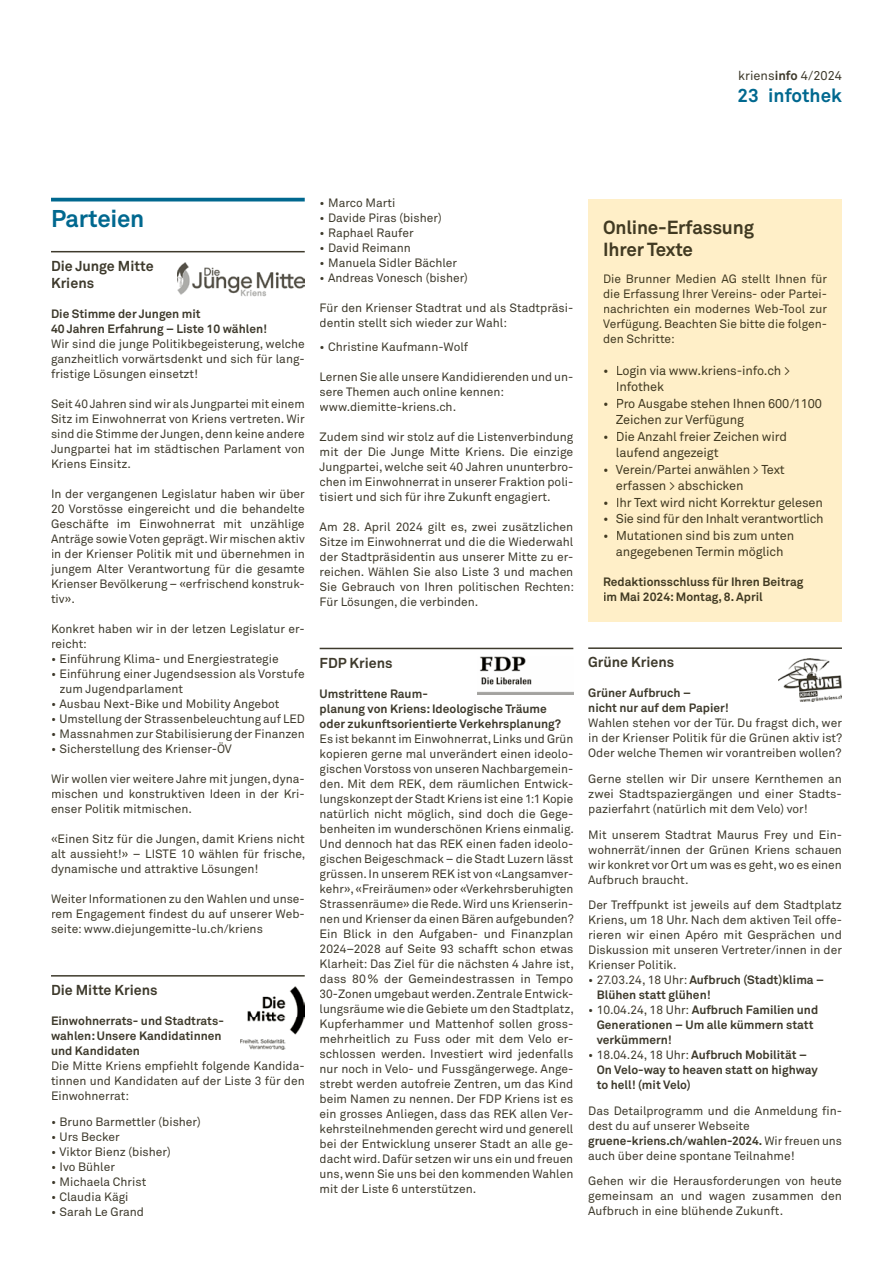
<style>
.page{position:relative;width:893px;height:1263px;background:#fff}
.page>*{position:absolute;margin:0;border:0;box-sizing:border-box;transform-origin:0 0}
.t1{font:700 24px "Akkurat Pro";letter-spacing:-.01em;color:#00688f}
.t2{font:700 18.75px/21.8px "Akkurat Pro";letter-spacing:-.01em;color:#413a22}
.t3{font:700 18.75px "Akkurat Pro";color:#00688f}
.t4{font:700 14.25px/17.2px "Akkurat Pro";color:#3e3a2c}
.t5{font:12.75px/16.5px "Akkurat Pro";letter-spacing:-.01em;color:#413a22}
.t6{font:12.75px "Akkurat Pro";color:#3e3a2c}
.t7{font:12px/15px "Akkurat Pro";color:#3e3a2c;text-align:justify}
.t8{font:700 12px/15px "Akkurat Pro";color:#3e3a2c}
.t9{font:12px/15px "Akkurat Pro";color:#413a22;text-align:justify}
.t10{font:700 12px/15px "Akkurat Pro";color:#413a22}
.s1{font-weight:700}
.s2{font-weight:400}
</style>
<div class="page">
<hr style="left:588px;top:647px;width:254px;height:2px;background:#3e3a2c">
<img style="left:778px;top:659px;width:64px;height:42px">
<hr style="left:51px;top:198px;width:254px;height:3px;background:#00688f">
<hr style="left:51px;top:251px;width:254px;height:1px;background:#3e3a2c">
<hr style="left:51px;top:975px;width:254px;height:1px;background:#3e3a2c">
<img style="left:177px;top:262px;width:128px;height:35px">
<img style="left:241px;top:986px;width:64px;height:64px">
<hr style="left:320px;top:648px;width:253px;height:1px;background:#3e3a2c">
<img style="left:478px;top:657px;width:95px;height:37px">
<div style="left:588px;top:199px;width:254px;height:423px;background:#ffefc8"></div>
<p class="t6" style="left:738px;top:68px;width:105px">kriens<span class="s1">info</span> 4/2024</p>
<h2 class="t3" style="left:737px;top:84px;width:106px">23 infothek</h2>
<h1 class="t1" style="left:51px;top:204px;width:95px">Parteien</h1>
<p class="t4" style="left:51px;top:257px;width:104px">Die Junge Mitte<br>Kriens</p>
<p class="t8" style="left:51px;top:306px;width:218px">Die Stimme der Jungen mit<br>40 Jahren Erfahrung – Liste 10 wählen!</p>
<p class="t7" style="left:51px;top:337px;width:255px">Wir sind die junge Politikbegeisterung, welche ganzheitlich vorwärtsdenkt und sich für lang&shy;fristige Lösungen einsetzt!</p>
<p class="t7" style="left:51px;top:397px;width:255px">Seit 40 Jahren sind wir als Jungpartei mit einem Sitz im Einwohnerrat von Kriens vertreten. Wir sind die Stimme der Jungen, denn keine andere Jungpartei hat im städtischen Parlament von Kriens Einsitz.</p>
<p class="t7" style="left:51px;top:487px;width:255px">In der vergangenen Legislatur haben wir über 20 Vorstösse eingereicht und die behandelte Geschäfte im Einwohnerrat mit unzählige Anträge sowie Voten geprägt. Wir mischen aktiv in der Krienser Politik mit und übernehmen in jungem Alter Verantwortung für die gesamte Krienser Bevölkerung – «erfrischend konstruk&shy;tiv».</p>
<p class="t7" style="left:51px;top:622px;width:255px">Konkret haben wir in der letzen Legislatur er&shy;reicht:</p>
<p class="t7" style="left:51px;top:652px;width:229px">• Einführung Klima- und Energiestrategie</p>
<p class="t7" style="left:60px;top:667px;width:247px;text-indent:-9px">• Einführung einer Jugendsession als Vorstufe zum Jugendparlament</p>
<p class="t7" style="left:51px;top:697px;width:230px">• Ausbau Next-Bike und Mobility Angebot</p>
<p class="t7" style="left:51px;top:712px;width:255px">• Umstellung der Strassenbeleuchtung auf LED</p>
<p class="t7" style="left:51px;top:727px;width:255px">• Massnahmen zur Stabilisierung der Finanzen</p>
<p class="t7" style="left:51px;top:742px;width:182px">• Sicherstellung des Krienser-ÖV</p>
<p class="t7" style="left:51px;top:772px;width:255px">Wir wollen vier weitere Jahre mit jungen, dyna&shy;mischen und konstruktiven Ideen in der Kri&shy;enser Politik mitmischen.</p>
<p class="t7" style="left:51px;top:832px;width:256px">«Einen Sitz für die Jungen, damit Kriens nicht alt aussieht!» – LISTE 10 wählen für frische, dynamische und attraktive Lösungen!</p>
<p class="t7" style="left:51px;top:892px;width:255px">Weiter Informationen zu den Wahlen und unse&shy;rem Engagement findest du auf unserer Web&shy;seite: www.diejungemitte-lu.ch/kriens</p>
<p class="t4" style="left:51px;top:981px;width:108px">Die Mitte Kriens</p>
<p class="t8" style="left:51px;top:1013px;width:174px">Einwohnerrats- und Stadtrats&shy;wahlen: Unsere Kandidatinnen und Kandidaten</p>
<p class="t7" style="left:51px;top:1058px;width:255px">Die Mitte Kriens empfiehlt folgende Kandida&shy;tinnen und Kandidaten auf der Liste 3 für den Einwohnerrat:</p>
<p class="t7" style="left:51px;top:1114px;width:151px">• Bruno Barmettler (bisher)</p>
<p class="t7" style="left:51px;top:1129px;width:70px">• Urs Becker</p>
<p class="t7" style="left:51px;top:1144px;width:121px">• Viktor Bienz (bisher)</p>
<p class="t7" style="left:51px;top:1159px;width:65px">• Ivo Bühler</p>
<p class="t7" style="left:51px;top:1174px;width:97px">• Michaela Christ</p>
<p class="t7" style="left:51px;top:1189px;width:79px">• Claudia Kägi</p>
<p class="t7" style="left:51px;top:1204px;width:95px">• Sarah Le Grand</p>
<p class="t7" style="left:320px;top:196px;width:77px">• Marco Marti</p>
<p class="t7" style="left:320px;top:211px;width:124px">• Davide Piras (bisher)</p>
<p class="t7" style="left:320px;top:226px;width:96px">• Raphael Raufer</p>
<p class="t7" style="left:320px;top:241px;width:93px">• David Reimann</p>
<p class="t7" style="left:320px;top:256px;width:139px">• Manuela Sidler Bächler</p>
<p class="t7" style="left:320px;top:271px;width:150px">• Andreas Vonesch (bisher)</p>
<p class="t7" style="left:320px;top:301px;width:255px">Für den Krienser Stadtrat und als Stadtpräsi&shy;dentin stellt sich wieder zur Wahl:</p>
<p class="t7" style="left:320px;top:339px;width:150px">• Christine Kaufmann-Wolf</p>
<p class="t7" style="left:320px;top:369px;width:255px;text-align:left">Lernen Sie alle unsere Kandidierenden und un&shy;sere Themen auch online kennen: www.diemitte-kriens.ch.</p>
<p class="t7" style="left:320px;top:429px;width:255px">Zudem sind wir stolz auf die Listenverbindung mit der Die Junge Mitte Kriens. Die einzige Jungpartei, welche seit 40 Jahren ununterbro&shy;chen im Einwohnerrat in unserer Fraktion poli&shy;tisiert und sich für ihre Zukunft engagiert.</p>
<p class="t7" style="left:320px;top:519px;width:256px">Am 28. April 2024 gilt es, zwei zusätzlichen Sitze im Einwohnerrat und die die Wiederwahl der Stadtpräsidentin aus unserer Mitte zu er&shy;reichen. Wählen Sie also Liste 3 und machen Sie Gebrauch von Ihren politischen Rechten:<br>Für Lösungen, die verbinden.</p>
<h2 class="t2" style="left:603px;top:217px;width:152px">Online-Erfassung<br>Ihrer Texte</h2>
<p class="t9" style="left:603px;top:272px;width:225px">Die Brunner Medien AG stellt Ihnen für die Erfassung Ihrer Vereins- oder Partei&shy;nachrichten ein modernes Web-Tool zur Verfügung. Beachten Sie bitte die folgen&shy;den Schritte:</p>
<p class="t5" style="left:616px;top:362px;width:176px;text-indent:-13px">• Login via www.kriens-info.ch &gt;<br>Infothek</p>
<p class="t5" style="left:616px;top:395px;width:208px;text-indent:-13px">• Pro Ausgabe stehen Ihnen 600/1100<br>Zeichen zur Verfügung</p>
<p class="t5" style="left:616px;top:428px;width:173px;text-indent:-13px">• Die Anzahl freier Zeichen wird laufend angezeigt</p>
<p class="t5" style="left:616px;top:461px;width:170px;text-indent:-13px">• Verein/Partei anwählen &gt; Text erfassen &gt; abschicken</p>
<p class="t5" style="left:603px;top:494px;width:221px">• Ihr Text wird nicht Korrektur gelesen</p>
<p class="t5" style="left:603px;top:511px;width:222px">• Sie sind für den Inhalt verantwortlich</p>
<p class="t5" style="left:603px;top:527px;width:193px;text-align:center">• Mutationen sind bis zum unten angegebenen Termin möglich</p>
<p class="t10" style="left:603px;top:574px;width:202px">Redaktionsschluss für Ihren Beitrag im Mai 2024: Montag, 8. April</p>
<p class="t4" style="left:320px;top:654px;width:74px">FDP Kriens</p>
<p class="t8" style="left:320px;top:686px;width:243px">Umstrittene Raum-<br>planung von Kriens: Ideologische Träume oder zukunftsorientierte Verkehrsplanung?</p>
<p class="t7" style="left:320px;top:731px;width:256px">Es ist bekannt im Einwohnerrat, Links und Grün kopieren gerne mal unverändert einen ideolo&shy;gischen Vorstoss von unseren Nachbargemein&shy;den. Mit dem REK, dem räumlichen Entwick&shy;lungskonzept der Stadt Kriens ist eine 1:1 Kopie natürlich nicht möglich, sind doch die Gege&shy;benheiten im wunderschönen Kriens einmalig.<br>Und dennoch hat das REK einen faden ideolo&shy;gischen Beigeschmack – die Stadt Luzern lässt grüssen. In unserem REK ist von «Langsamver&shy;kehr», «Freiräumen» oder «Verkehrsberuhigten Strassenräume» die Rede. Wird uns Krienserin&shy;nen und Krienser da einen Bären aufgebunden?<br>Ein Blick in den Aufgaben- und Finanzplan 2024–2028 auf Seite 93 schafft schon etwas Klarheit: Das Ziel für die nächsten 4 Jahre ist, dass 80 % der Gemeindestrassen in Tempo 30-Zonen umgebaut werden. Zentrale Entwick&shy;lungsräume wie die Gebiete um den Stadtplatz, Kupferhammer und Mattenhof sollen gross&shy;mehrheitlich zu Fuss oder mit dem Velo er&shy;schlossen werden. Investiert wird jedenfalls nur noch in Velo- und Fussgängerwege. Ange&shy;strebt werden autofreie Zentren, um das Kind beim Namen zu nennen. Der FDP Kriens ist es ein grosses Anliegen, dass das REK allen Ver&shy;kehrsteilnehmenden gerecht wird und generell bei der Entwicklung unserer Stadt an alle ge&shy;dacht wird. Dafür setzen wir uns ein und freuen uns, wenn Sie uns bei den kommenden Wahlen mit der Liste 6 unterstützen.</p>
<p class="t4" style="left:588px;top:654px;width:88px">Grüne Kriens</p>
<p class="t8" style="left:588px;top:686px;width:142px">Grüner Aufbruch –<br>nicht nur auf dem Papier!</p>
<p class="t7" style="left:588px;top:716px;width:256px">Wahlen stehen vor der Tür. Du fragst dich, wer in der Krienser Politik für die Grünen aktiv ist?<br>Oder welche Themen wir vorantreiben wollen?</p>
<p class="t7" style="left:588px;top:771px;width:255px">Gerne stellen wir Dir unsere Kernthemen an zwei Stadtspaziergängen und einer Stadts&shy;pazierfahrt (natürlich mit dem Velo) vor!</p>
<p class="t7" style="left:588px;top:827px;width:255px">Mit unserem Stadtrat Maurus Frey und Ein&shy;wohnerrät/innen der Grünen Kriens schauen wir konkret vor Ort um was es geht, wo es einen Aufbruch braucht.</p>
<p class="t7" style="left:588px;top:898px;width:255px">Der Treffpunkt ist jeweils auf dem Stadtplatz Kriens, um 18 Uhr. Nach dem aktiven Teil offe&shy;rieren wir einen Apéro mit Gesprächen und Diskussion mit unseren Vertreter/innen in der Krienser Politik.</p>
<p class="t8" style="left:597px;top:972px;width:229px;text-indent:-9px"><span class="s2">• 27.03.24, 18 Uhr:</span> Aufbruch (Stadt)klima –<br>Blühen statt glühen!</p>
<p class="t8" style="left:597px;top:1002px;width:223px;text-indent:-9px"><span class="s2">• 10.04.24, 18 Uhr:</span> Aufbruch Familien und<br>Generationen – Um alle kümmern statt verkümmern!</p>
<p class="t8" style="left:597px;top:1047px;width:223px;text-indent:-9px"><span class="s2">• 18.04.24, 18 Uhr:</span> Aufbruch Mobilität –<br>On Velo-way to heaven statt on highway to hell! (mit Velo)</p>
<p class="t7" style="left:588px;top:1103px;width:255px;text-align:left">Das Detailprogramm und die Anmeldung fin&shy;dest du auf unserer Webseite <span class="s1">gruene-kriens.ch/wahlen-2024.</span> Wir freuen uns auch über deine spontane Teilnahme!</p>
<p class="t7" style="left:588px;top:1174px;width:255px">Gehen wir die Herausforderungen von heute gemeinsam an und wagen zusammen den Aufbruch in eine blühende Zukunft.</p>
</div>
